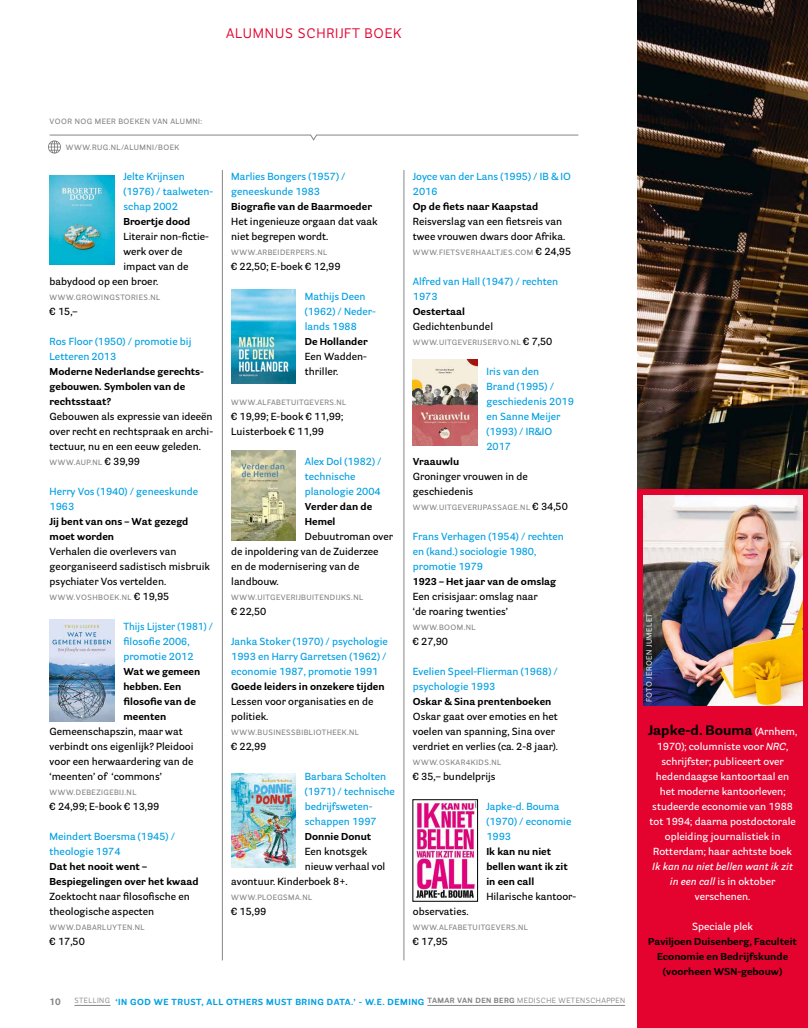
<style>
.page{position:relative;width:808px;height:1028px;background:#fff}
.page>*{position:absolute;margin:0;border:0;box-sizing:border-box;transform-origin:0 0}
.t1{font:700 13.75px "Parry Grotesque";color:#000}
.t2{font:13.75px "Parry Grotesque";letter-spacing:.06em;color:#e4032e}
.t3{font:600 10px/15px "Parry Grotesque";color:#000}
.t4{font:600 10px/15px "Parry Grotesque";color:#009fe3}
.t5{font:700 10px/15px "Parry Grotesque";color:#000}
.t6{font:600 10px/15px "Parry Grotesque";color:#fff;text-align:center}
.t7{font:italic 600 10px/15px "Parry Grotesque";color:#fff;text-align:center}
.t8{font:600 10px/15px "Parry Grotesque";color:#009fe3;scale:.96 1}
.t9{font:700 9.38px "Parry Grotesque";color:#878686}
.t10{font:700 8.75px "Parry Grotesque";letter-spacing:.06em;color:#009fe3}
.t11{font:600 7.5px "Parry Grotesque";letter-spacing:.06em;color:#878686}
.t12{font:600 7.5px "Parry Grotesque";letter-spacing:.06em;color:#dedddd}
.s1{font-size:10px;color:#000}
.s2{font-weight:600;font-size:10px;color:#fff}
.s3{font-style:italic}
.s4{font-style:normal}
</style>
<div class="page">
<img style="left:637px;top:0;width:171px;height:490px">
<hr style="left:404px;top:170px;width:1px;height:790px;background:#878686">
<hr style="left:222px;top:170px;width:1px;height:790px;background:#878686">
<img style="left:50px;top:619px;width:65px;height:102px">
<img style="left:415px;top:801px;width:61px;height:97px">
<div style="left:413px;top:799px;width:65px;height:102px;border:1px solid #000"></div>
<img style="left:413px;top:359px;width:65px;height:87px">
<img style="left:50px;top:175px;width:65px;height:89px">
<img style="left:231px;top:450px;width:65px;height:90px">
<img style="left:231px;top:289px;width:65px;height:94px">
<img style="left:231px;top:773px;width:65px;height:94px">
<svg style="left:48px;top:134px;width:531px;height:19px"></svg>
<div style="left:637px;top:490px;width:171px;height:538px;background:#e4032e"></div>
<img style="left:643px;top:495px;width:159px;height:210px">
<hr style="left:74px;top:1005px;width:36px;height:1px;background:#878686">
<hr style="left:427px;top:1005px;width:198px;height:1px;background:#878686">
<h1 class="t2" style="left:226px;top:24px;width:177px">ALUMNUS SCHRIJFT BOEK</h1>
<p class="t11" style="left:50px;top:116px;width:154px">VOOR NOG MEER BOEKEN VAN ALUMNI:</p>
<p class="t11" style="left:66px;top:143px;width:115px">WWW.RUG.NL/ALUMNI/BOEK</p>
<p class="t4" style="left:123px;top:169px;width:91px">Jelte Krijnsen (1976) / taalweten&shy;schap 2002</p>
<p class="t5" style="left:123px;top:214px;width:69px">Broertje dood</p>
<p class="t3" style="left:123px;top:229px;width:87px">Literair non-fictie-</p>
<p class="t3" style="left:123px;top:244px;width:61px">werk over de</p>
<p class="t3" style="left:123px;top:259px;width:67px">impact van de</p>
<p class="t3" style="left:50px;top:274px;width:110px">babydood op een broer.</p>
<p class="t11" style="left:50px;top:293px;width:112px">WWW.GROWINGSTORIES.NL</p>
<p class="t3" style="left:50px;top:304px;width:29px">€ 15,–</p>
<p class="t4" style="left:50px;top:334px;width:143px">Ros Floor (1950) / promotie bij<br>Letteren 2013</p>
<p class="t5" style="left:50px;top:364px;width:156px">Moderne Nederlandse gerechts&shy;gebouwen. Symbolen van de rechtsstaat?</p>
<p class="t3" style="left:50px;top:409px;width:165px;text-align:justify">Gebouwen als expressie van ideeën over recht en rechtspraak en archi&shy;tectuur, nu en een eeuw geleden.</p>
<p class="t11" style="left:50px;top:458px;width:92px">WWW.AUP.NL <span class="s1">€ 39,99</span></p>
<p class="t4" style="left:50px;top:484px;width:150px">Herry Vos (1940) / geneeskunde<br>1963</p>
<p class="t5" style="left:50px;top:514px;width:140px">Jij bent van ons – Wat gezegd moet worden</p>
<p class="t3" style="left:50px;top:544px;width:162px">Verhalen die overlevers van georganiseerd sadistisch misbruik psychiater Vos vertelden.</p>
<p class="t11" style="left:50px;top:593px;width:121px">WWW.VOSHBOEK.NL <span class="s1">€ 19,95</span></p>
<p class="t8" style="left:123px;top:619px;width:95px">Thijs Lijster (1981) / filosofie 2006, promotie 2012</p>
<p class="t5" style="left:123px;top:664px;width:78px">Wat we gemeen hebben. Een filosofie van de meenten</p>
<p class="t3" style="left:50px;top:724px;width:145px">Gemeenschapszin, maar wat verbindt ons eigenlijk? Pleidooi voor een herwaardering van de ‘meenten’ of ‘commons’</p>
<p class="t11" style="left:50px;top:788px;width:88px">WWW.DEBEZIGEBIJ.NL</p>
<p class="t3" style="left:50px;top:799px;width:111px">€ 24,99; E-book € 13,99</p>
<p class="t4" style="left:50px;top:829px;width:127px">Meindert Boersma (1945) / theologie 1974</p>
<p class="t5" style="left:50px;top:859px;width:151px">Dat het nooit went –<br>Bespiegelingen over het kwaad</p>
<p class="t3" style="left:50px;top:889px;width:142px">Zoektocht naar filosofische en theologische aspecten</p>
<p class="t11" style="left:50px;top:923px;width:97px">WWW.DABARLUYTEN.NL</p>
<p class="t3" style="left:50px;top:934px;width:37px">€ 17,50</p>
<p class="t4" style="left:231px;top:169px;width:116px">Marlies Bongers (1957) / geneeskunde 1983</p>
<p class="t5" style="left:231px;top:199px;width:142px">Biografie van de Baarmoeder</p>
<p class="t3" style="left:231px;top:214px;width:148px">Het ingenieuze orgaan dat vaak niet begrepen wordt.</p>
<p class="t11" style="left:231px;top:248px;width:97px">WWW.ARBEIDERPERS.NL</p>
<p class="t3" style="left:231px;top:259px;width:111px">€ 22,50; E-boek € 12,99</p>
<p class="t4" style="left:305px;top:289px;width:73px">Mathijs Deen (1962) / Neder&shy;lands 1988</p>
<p class="t5" style="left:305px;top:334px;width:64px">De Hollander</p>
<p class="t3" style="left:305px;top:349px;width:64px">Een Wadden&shy;thriller.</p>
<p class="t11" style="left:231px;top:398px;width:117px">WWW.ALFABETUITGEVERS.NL</p>
<p class="t3" style="left:231px;top:409px;width:113px">€ 19,99; E-book € 11,99;<br>Luisterboek € 11,99</p>
<p class="t4" style="left:305px;top:454px;width:78px">Alex Dol (1982) / technische planologie 2004</p>
<p class="t5" style="left:305px;top:499px;width:69px">Verder dan de<br>Hemel</p>
<p class="t3" style="left:231px;top:529px;width:163px;text-indent:74px">Debuutroman over de inpoldering van de Zuiderzee<br>en de modernisering van de landbouw.</p>
<p class="t11" style="left:231px;top:593px;width:133px">WWW.UITGEVERIJBUITENDIJKS.NL</p>
<p class="t3" style="left:231px;top:604px;width:37px">€ 22,50</p>
<p class="t4" style="left:231px;top:634px;width:158px">Janka Stoker (1970) / psychologie<br>1993 en Harry Garretsen (1962) / economie 1987, promotie 1991</p>
<p class="t5" style="left:231px;top:679px;width:155px">Goede leiders in onzekere tijden</p>
<p class="t3" style="left:231px;top:694px;width:144px">Lessen voor organisaties en de politiek.</p>
<p class="t11" style="left:231px;top:728px;width:129px">WWW.BUSINESSBIBLIOTHEEK.NL</p>
<p class="t3" style="left:231px;top:739px;width:37px">€ 22,99</p>
<p class="t4" style="left:305px;top:769px;width:92px">Barbara Scholten (1971) / technische bedrijfsweten&shy;schappen 1997</p>
<p class="t5" style="left:305px;top:829px;width:68px">Donnie Donut</p>
<p class="t3" style="left:305px;top:844px;width:64px">Een knotsgek</p>
<p class="t3" style="left:305px;top:859px;width:82px">nieuw verhaal vol</p>
<p class="t3" style="left:231px;top:874px;width:118px">avontuur. Kinderboek 8+.</p>
<p class="t11" style="left:231px;top:893px;width:82px">WWW.PLOEGSMA.NL</p>
<p class="t3" style="left:231px;top:904px;width:37px">€ 15,99</p>
<p class="t4" style="left:413px;top:169px;width:160px">Joyce van der Lans (1995) / IB &amp; IO<br>2016</p>
<p class="t5" style="left:413px;top:199px;width:127px">Op de fiets naar Kaapstad</p>
<p class="t3" style="left:413px;top:214px;width:154px">Reisverslag van een fietsreis van twee vrouwen dwars door Afrika.</p>
<p class="t11" style="left:413px;top:248px;width:160px">WWW.FIETSVERHAALTJES.COM <span class="s1">€ 24,95</span></p>
<p class="t4" style="left:413px;top:274px;width:147px">Alfred van Hall (1947) / rechten<br>1973</p>
<p class="t5" style="left:413px;top:304px;width:54px">Oestertaal</p>
<p class="t3" style="left:413px;top:319px;width:82px">Gedichtenbundel</p>
<p class="t11" style="left:413px;top:338px;width:141px">WWW.UITGEVERIJSERVO.NL <span class="s1">€ 7,50</span></p>
<p class="t4" style="left:486px;top:364px;width:89px">Iris van den<br>Brand (1995) / geschiedenis 2019 en Sanne Meijer (1993) / IR&amp;IO<br>2017</p>
<p class="t5" style="left:413px;top:454px;width:48px">Vraauwlu</p>
<p class="t3" style="left:413px;top:469px;width:117px">Groninger vrouwen in de geschiedenis</p>
<p class="t11" style="left:413px;top:503px;width:156px">WWW.UITGEVERIJPASSAGE.NL <span class="s1">€ 34,50</span></p>
<p class="t4" style="left:413px;top:529px;width:153px">Frans Verhagen (1954) / rechten en (kand.) sociologie 1980, promotie 1979</p>
<p class="t5" style="left:413px;top:574px;width:145px">1923 – Het jaar van de omslag</p>
<p class="t3" style="left:413px;top:589px;width:126px">Een crisisjaar: omslag naar ‘de roaring twenties’</p>
<p class="t11" style="left:413px;top:623px;width:64px">WWW.BOOM.NL</p>
<p class="t3" style="left:413px;top:634px;width:37px">€ 27,90</p>
<p class="t4" style="left:413px;top:664px;width:147px">Evelien Speel-Flierman (1968) / psychologie 1993</p>
<p class="t5" style="left:413px;top:694px;width:140px">Oskar &amp; Sina prentenboeken</p>
<p class="t3" style="left:413px;top:709px;width:147px">Oskar gaat over emoties en het voelen van spanning, Sina over verdriet en verlies (ca. 2-8 jaar).</p>
<p class="t11" style="left:413px;top:758px;width:90px">WWW.OSKAR4KIDS.NL</p>
<p class="t3" style="left:413px;top:769px;width:84px">€ 35,– bundelprijs</p>
<p class="t4" style="left:486px;top:799px;width:86px">Japke-d. Bouma (1970) / economie<br>1993</p>
<p class="t5" style="left:486px;top:844px;width:83px">Ik kan nu niet bellen want ik zit in een call</p>
<p class="t3" style="left:486px;top:889px;width:91px">Hilarische kantoor-</p>
<p class="t3" style="left:413px;top:904px;width:57px">observaties.</p>
<p class="t11" style="left:413px;top:923px;width:117px">WWW.ALFABETUITGEVERS.NL</p>
<p class="t3" style="left:413px;top:934px;width:37px">€ 17,95</p>
<p class="t9" style="left:50px;top:996px;width:13px">10</p>
<p class="t10" style="left:74px;top:996px;width:552px"><sup>STELLING</sup> ‘IN GOD WE TRUST, ALL OTHERS MUST BRING DATA.’ - W.E. DEMING <sup>TAMAR</sup> <sup>VAN</sup> <sup>DEN</sup> <sup>BERG</sup> <sup>MEDISCHE</sup> <sup>WETENSCHAPPEN</sup></p>
<p class="t12" style="left:644px;top:702px;width:90px;rotate:-90deg">FOTO JEROEN JUMELET</p>
<h1 class="t1" style="left:648px;top:721px;width:151px">Japke-d. Bouma <span class="s2">(Arnhem,</span></h1>
<p class="t6" style="left:649px;top:739px;width:148px">1970); columniste voor <span class="s3">NRC</span>, schrijfster; publiceert over hedendaagse kantoortaal en het moderne kantoorleven; studeerde economie van 1988 tot 1994; daarna postdoctorale opleiding journalistiek in<br>Rotterdam; haar achtste boek</p>
<p class="t7" style="left:652px;top:859px;width:142px">Ik kan nu niet bellen want ik zit in een call <span class="s4">is in oktober verschenen.</span></p>
<p class="t6" style="left:692px;top:919px;width:62px">Speciale plek</p>
<p class="t5" style="left:648px;top:934px;width:150px;text-align:center">Paviljoen Duisenberg, Faculteit<br>Economie en Bedrijfskunde (voorheen WSN-gebouw)</p>
</div>
